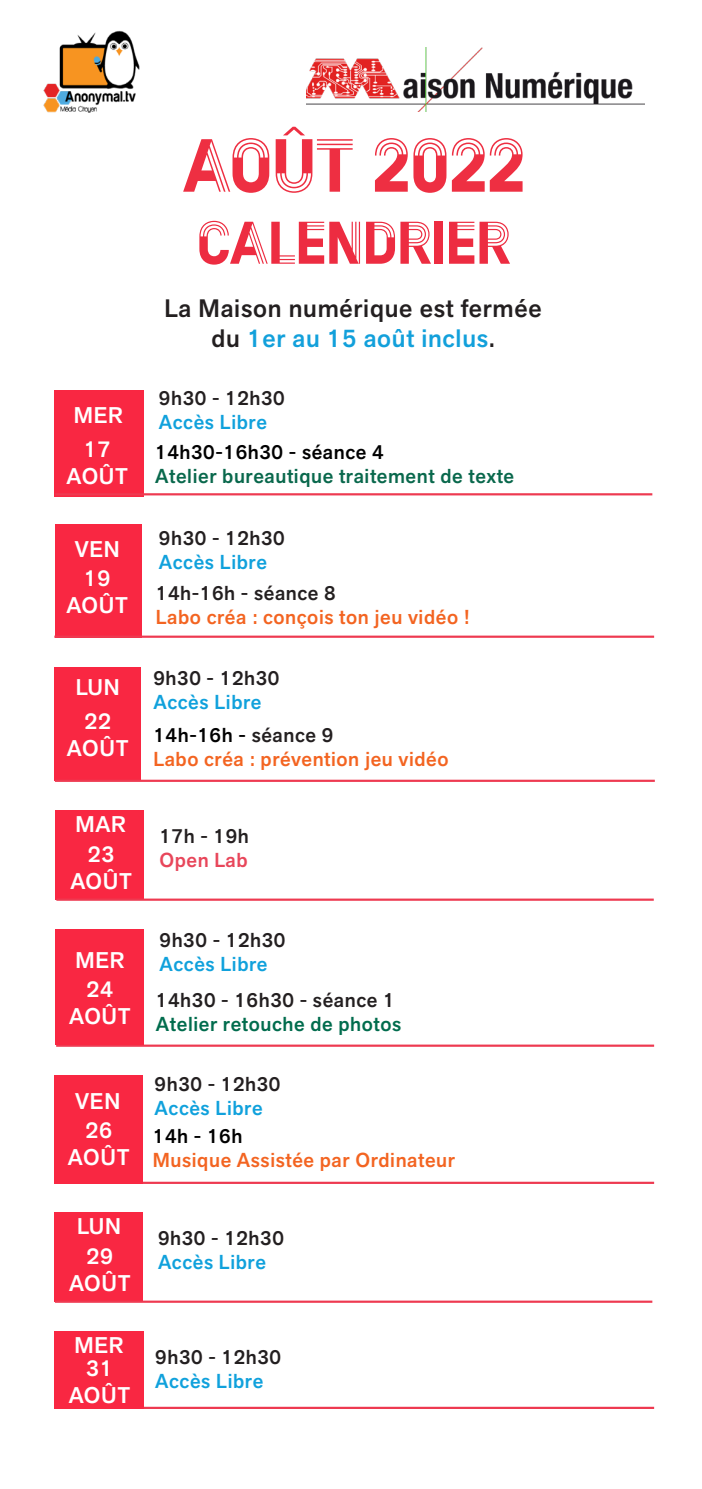
<style>
.page{position:relative;width:702px;height:1489px;background:#fff}
.page>*{position:absolute;margin:0;border:0;box-sizing:border-box;transform-origin:0 0}
.t1{font:75px "Parade LIFT Snoop";color:#ee2f42}
.t2{font:60px "Parade LIFT Snoop";color:#ed2c41}
.t3{font:500 25px/30px "Akzid Grtsk Next";letter-spacing:.03em;color:#231f20;text-align:center}
.t4{font:500 22.5px/27px "Akzid Grtsk Next";letter-spacing:.03em;color:#fff;text-align:center}
.t5{font:500 20px "Akzid Grtsk Next";letter-spacing:.03em;color:#231f20}
.t6{font:500 20px/32.5px "Akzid Grtsk Next";letter-spacing:.03em;color:#10a1dc}
.t7{font:500 20px "Akzid Grtsk Next";letter-spacing:.03em;color:#f36421}
.t8{font:500 20px "Akzid Grtsk Next";letter-spacing:.03em;color:#09684c}
.t9{font:500 20px "Akzid Grtsk Next";letter-spacing:.03em;color:#000001}
.t10{font:500 20px "Akzid Grtsk Next";letter-spacing:.03em;color:#006c4d}
.t11{font:500 20px "Akzid Grtsk Next";letter-spacing:.03em;color:#e8465a}
.s1{color:#12a0db}
.s2{color:#000001}
.s3{color:#231f20}
</style>
<div class="page">
<hr style="left:55px;top:1406px;width:599px;height:2px;background:#ee3a51">
<div style="left:54px;top:1331px;width:89px;height:77px;background:#f92742"></div>
<div style="left:54px;top:1212px;width:89px;height:89px;background:#f92742"></div>
<hr style="left:55px;top:1300px;width:597px;height:2px;background:#ee3a51">
<div style="left:54px;top:390px;width:89px;height:106px;background:#f92742"></div>
<hr style="left:55px;top:493px;width:597px;height:2px;background:#ee3a51">
<div style="left:54px;top:666px;width:87px;height:114px;background:#f92742"></div>
<hr style="left:55px;top:779px;width:599px;height:2px;background:#ee3a51">
<hr style="left:55px;top:1181px;width:599px;height:2px;background:#ee3a51">
<div style="left:54px;top:1075px;width:89px;height:108px;background:#f92742"></div>
<hr style="left:56px;top:1044px;width:598px;height:2px;background:#ee3a51">
<div style="left:55px;top:929px;width:88px;height:115px;background:#f92742"></div>
<div style="left:55px;top:524px;width:87px;height:114px;background:#f92742"></div>
<hr style="left:54px;top:635px;width:600px;height:2px;background:#ee3a51">
<img style="left:43px;top:30px;width:97px;height:83px">
<img style="left:306px;top:47px;width:338px;height:64px">
<div style="left:55px;top:810px;width:89px;height:89px;background:#f92742"></div>
<hr style="left:56px;top:898px;width:597px;height:2px;background:#ee3a51">
<p class="t4" style="left:74px;top:402px;width:50px">MER</p>
<p class="t4" style="left:66px;top:435px;width:63px">17<br>AOÛT</p>
<p class="t4" style="left:75px;top:535px;width:46px">VEN</p>
<p class="t4" style="left:66px;top:564px;width:63px">19<br>AOÛT</p>
<p class="t4" style="left:76px;top:673px;width:45px">LUN</p>
<p class="t4" style="left:67px;top:707px;width:63px">22<br>AOÛT</p>
<p class="t4" style="left:75px;top:810px;width:52px">MAR</p>
<p class="t4" style="left:70px;top:840px;width:63px">23<br>AOÛT</p>
<p class="t4" style="left:75px;top:946px;width:50px">MER</p>
<p class="t4" style="left:69px;top:975px;width:63px">24<br>AOÛT</p>
<p class="t4" style="left:75px;top:1087px;width:46px">VEN</p>
<p class="t4" style="left:68px;top:1116px;width:63px">26<br>AOÛT</p>
<p class="t4" style="left:77px;top:1212px;width:45px">LUN</p>
<p class="t4" style="left:69px;top:1242px;width:63px">29<br>AOÛT</p>
<p class="t4" style="left:74px;top:1331px;width:50px">MER</p>
<p class="t4" style="left:69px;top:1354px;width:63px">31<br>AOÛT</p>
<h1 class="t1" style="left:182px;top:123px;width:344px">AOÛT 2022</h1>
<h2 class="t2" style="left:197px;top:209px;width:315px">CALENDRIER</h2>
<p class="t3" style="left:165px;top:293px;width:378px">La Maison numérique est fermée du <span class="s1">1er au 15 août inclus</span>.</p>
<p class="t5" style="left:159px;top:385px;width:127px">9h30 - 12h30</p>
<p class="t6" style="left:159px;top:406px;width:109px">Accès Libre</p>
<p class="t9" style="left:155px;top:438px;width:230px">14h30-16h30 - séance 4</p>
<p class="t8" style="left:155px;top:462px;width:360px">Atelier bureautique traitement de texte</p>
<p class="t5" style="left:159px;top:525px;width:127px">9h30 - 12h30</p>
<p class="t6" style="left:159px;top:545px;width:109px">Accès Libre</p>
<p class="t5" style="left:156px;top:580px;width:181px">14h-16h - séance 8</p>
<p class="t7" style="left:156px;top:604px;width:315px">Labo créa : conçois ton jeu vidéo !</p>
<p class="t5" style="left:153px;top:665px;width:127px">9h30 - 12h30</p>
<p class="t6" style="left:153px;top:686px;width:181px">Accès Libre<br><span class="s2">14h-16h -</span> <span class="s3">séance 9</span></p>
<p class="t7" style="left:153px;top:746px;width:296px">Labo créa : prévention jeu vidéo</p>
<p class="t5" style="left:159px;top:822px;width:91px">17h - 19h</p>
<p class="t11" style="left:159px;top:846px;width:90px">Open Lab</p>
<p class="t5" style="left:159px;top:927px;width:127px">9h30 - 12h30</p>
<p class="t6" style="left:159px;top:948px;width:109px">Accès Libre</p>
<p class="t5" style="left:156px;top:987px;width:240px">14h30 - 16h30 - séance 1</p>
<p class="t10" style="left:156px;top:1011px;width:247px">Atelier retouche de photos</p>
<p class="t5" style="left:155px;top:1071px;width:127px">9h30 - 12h30</p>
<p class="t6" style="left:155px;top:1092px;width:109px">Accès Libre</p>
<p class="t9" style="left:153px;top:1123px;width:91px">14h - 16h</p>
<p class="t7" style="left:153px;top:1147px;width:303px">Musique Assistée par Ordinateur</p>
<p class="t5" style="left:158px;top:1224px;width:127px">9h30 - 12h30</p>
<p class="t6" style="left:158px;top:1245px;width:109px">Accès Libre</p>
<p class="t5" style="left:155px;top:1343px;width:127px">9h30 - 12h30</p>
<p class="t6" style="left:155px;top:1364px;width:109px">Accès Libre</p>
</div>
